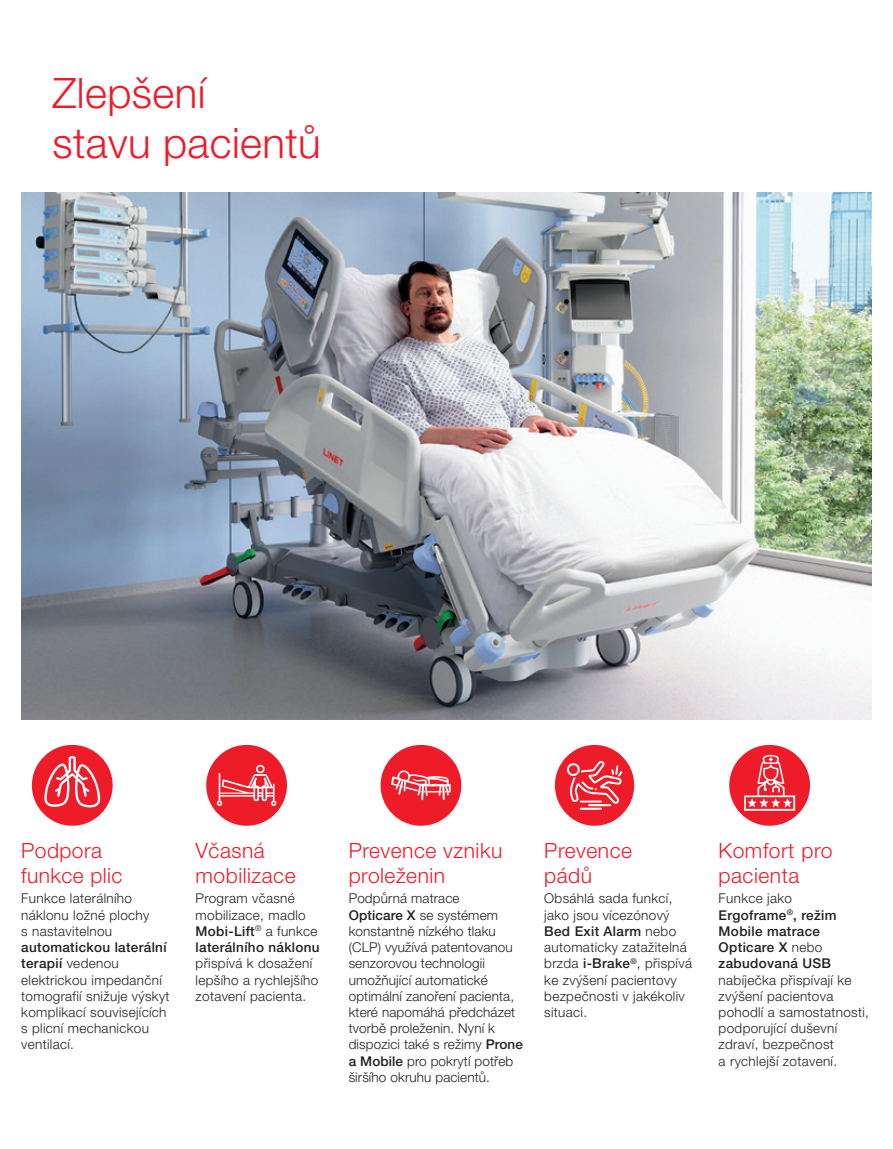
<style>
.page{position:relative;width:893px;height:1149px;background:#fff}
.page>*{position:absolute;margin:0;border:0;box-sizing:border-box;transform-origin:0 0}
._001_bullet{font:300 42px "Helvetica Neue LT Pro";letter-spacing:.01em;color:#ee1b29}
._001_bullet-2{font:300 21px/25.2px "Helvetica Neue LT Pro";letter-spacing:.025em;color:#ee1b29}
._001_bullet-3{font:300 13.5px/16.2px "Helvetica Neue LT Pro";letter-spacing:.025em;color:#231f20}
.s1{font-weight:500}
</style>
<div class="page">
<img style="left:21px;top:193px;width:851px;height:526px">
<div style="left:32px;top:744px;width:81px;height:81px;background:#ee1b29;border-radius:50%"></div>
<svg style="left:44px;top:755px;width:56px;height:52px"></svg>
<div style="left:206px;top:744px;width:81px;height:81px;background:#ee1b29;border-radius:50%"></div>
<svg style="left:217px;top:764px;width:59px;height:41px"></svg>
<div style="left:381px;top:744px;width:80px;height:81px;background:#ee1b29;border-radius:50%"></div>
<div style="left:555px;top:744px;width:79px;height:81px;background:#ee1b29;border-radius:50%"></div>
<svg style="left:567px;top:760px;width:55px;height:49px"></svg>
<div style="left:729px;top:744px;width:81px;height:81px;background:#ee1b29;border-radius:50%"></div>
<svg style="left:744px;top:754px;width:51px;height:56px"></svg>
<svg style="left:391px;top:770px;width:60px;height:30px"></svg>
<p class="_001_bullet" style="left:52px;top:67px;width:155px">Zlepšení</p>
<p class="_001_bullet" style="left:52px;top:118px;width:270px">stavu pacientů</p>
<p class="_001_bullet-2" style="left:21px;top:837px;width:103px">Podpora funkce plic</p>
<p class="_001_bullet-3" style="left:21px;top:890px;width:150px">Funkce laterálního náklonu ložné plochy<br>s nastavitelnou <span class="s1">automatickou laterální terapií</span> vedenou elektrickou impedanční tomografií snižuje výskyt komplikací souvisejících s plicní mechanickou ventilací.</p>
<p class="_001_bullet-2" style="left:196px;top:837px;width:102px">Včasná mobilizace</p>
<p class="_001_bullet-3" style="left:196px;top:890px;width:126px">Program včasné mobilizace, madlo<br><span class="s1">Mobi-Lift</span><sup>®</sup> a funkce <span class="s1">laterálního náklonu </span>přispívá k dosažení lepšího a rychlejšího zotavení pacienta.</p>
<p class="_001_bullet-2" style="left:349px;top:837px;width:155px">Prevence vzniku proleženin</p>
<p class="_001_bullet-3" style="left:349px;top:890px;width:176px">Podpůrná matrace<br><span class="s1">Opticare X</span> se systémem konstantně nízkého tlaku (CLP) využívá patentovanou senzorovou technologii umožňující automatické optimální zanoření pacienta, které napomáhá předcházet tvorbě proleženin. Nyní k dispozici také s režimy <span class="s1">Prone a Mobile</span> pro pokrytí potřeb širšího okruhu pacientů.</p>
<p class="_001_bullet-2" style="left:544px;top:837px;width:89px">Prevence pádů</p>
<p class="_001_bullet-3" style="left:544px;top:890px;width:149px">Obsáhlá sada funkcí, jako jsou vícezónový<br><span class="s1">Bed Exit Alarm</span> nebo automaticky zatažitelná brzda <span class="s1">i-Brake</span><sup>®</sup>, přispívá ke zvýšení pacientovy bezpečnosti v jakékoliv situaci.</p>
<p class="_001_bullet-2" style="left:719px;top:837px;width:115px">Komfort pro pacienta</p>
<p class="_001_bullet-3" style="left:719px;top:890px;width:152px">Funkce jako<br><span class="s1">Ergoframe</span><sup>®</sup><span class="s1">, režim<br>Mobile matrace<br>Opticare X</span> nebo <span class="s1">zabudovaná USB </span>nabíječka přispívají ke zvýšení pacientova pohodlí a samostatnosti, podporující duševní zdraví, bezpečnost<br>a rychlejší zotavení.</p>
</div>
